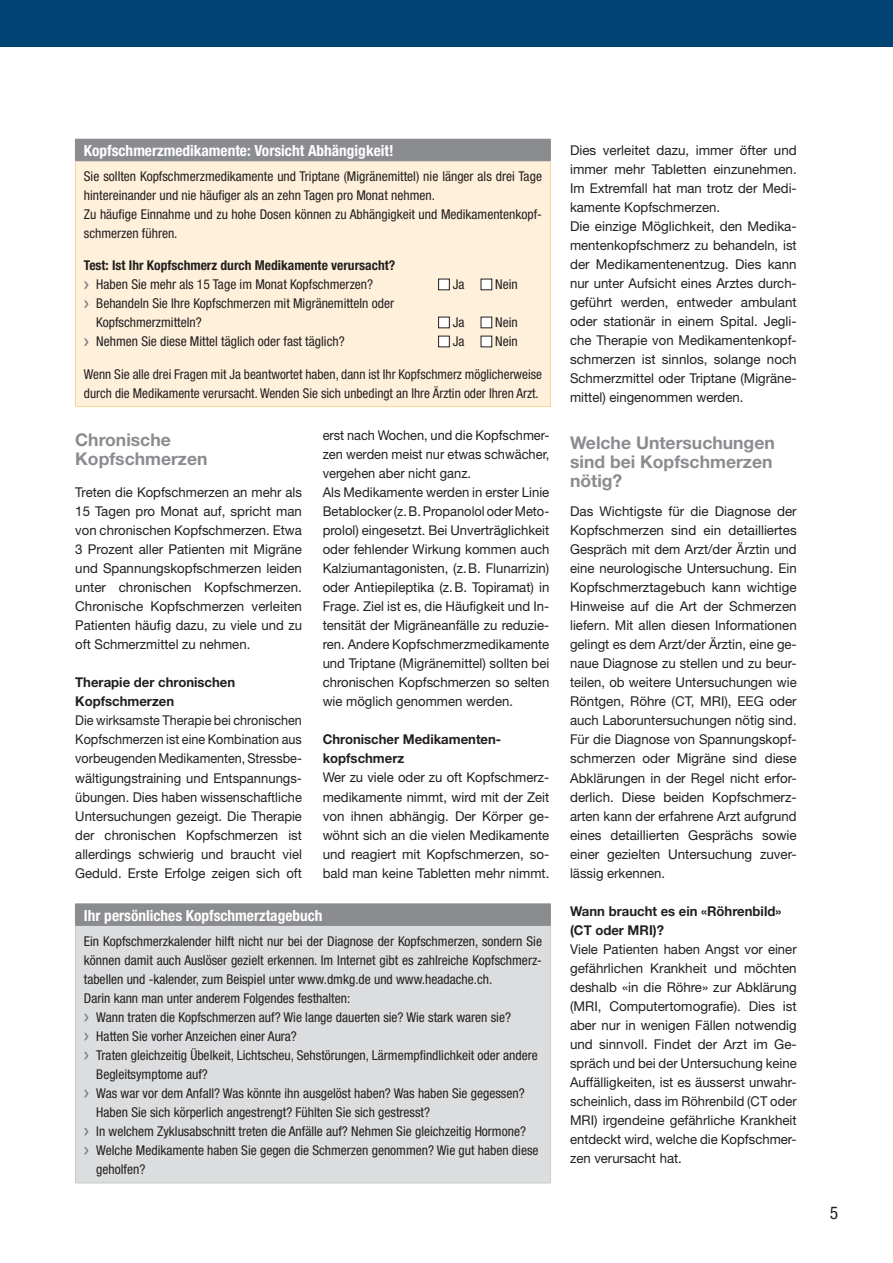
<style>
.page{position:relative;width:893px;height:1263px;background:#fff}
.page>*{position:absolute;margin:0;border:0;box-sizing:border-box;transform-origin:0 0}
.t1{font:700 17.55px/19px "Helvetica Neue LT Std";color:#8a8c8f}
.t2{font:condensed 17.55px "Helvetica Neue LT Std";color:#231f20}
.t3{font:700 condensed 15.3px "Helvetica Neue LT Std";color:#fff}
.t4{font:13.5px/19px "Helvetica Neue LT Std";color:#231f20;text-align:justify}
.t5{font:condensed 13.5px/19px "Helvetica Neue LT Std";color:#231f20}
.t6{font:13.5px/19px "Helvetica Neue LT Std";color:#231f20;scale:.95 1}
.t7{font:13.5px/19px "Helvetica Neue LT Std";color:#231f20;text-align:justify;scale:.93 1}
.t8{font:700 13.5px/19px "Helvetica Neue LT Std";color:#231f20}
.t9{font:700 condensed 13.5px "Helvetica Neue LT Std";color:#231f20}
</style>
<div class="page">
<div style="left:75px;top:139px;width:475px;height:22px;background:#8a8c8f"></div>
<div style="left:75px;top:161px;width:475px;height:245px;background:#fef0da"></div>
<svg style="left:550px;top:139px;width:1px;height:22px"></svg>
<hr style="left:75px;top:161px;width:476px;height:1px;background:#8a8c8f">
<hr style="left:75px;top:161px;width:1px;height:245px;background:#fdd39b">
<hr style="left:550px;top:161px;width:1px;height:245px;background:#fdd39b">
<hr style="left:75px;top:406px;width:476px;height:1px;background:#fdd39b">
<svg style="left:84px;top:281px;width:5px;height:8px"></svg>
<div style="left:439px;top:279px;width:10px;height:11px;background:#fff"></div>
<div style="left:438px;top:279px;width:12px;height:11px;border:1px solid #231f20"></div>
<div style="left:481px;top:279px;width:11px;height:11px;background:#fff"></div>
<svg style="left:84px;top:300px;width:5px;height:8px"></svg>
<div style="left:439px;top:317px;width:10px;height:11px;background:#fff"></div>
<div style="left:438px;top:317px;width:12px;height:11px;border:1px solid #231f20"></div>
<div style="left:481px;top:317px;width:11px;height:11px;background:#fff"></div>
<svg style="left:84px;top:338px;width:5px;height:8px"></svg>
<div style="left:439px;top:336px;width:10px;height:11px;background:#fff"></div>
<div style="left:438px;top:336px;width:12px;height:11px;border:1px solid #231f20"></div>
<div style="left:481px;top:336px;width:11px;height:11px;background:#fff"></div>
<div style="left:75px;top:904px;width:475px;height:21px;background:#8a8c8f"></div>
<div style="left:75px;top:925px;width:475px;height:258px;background:#dcdddf"></div>
<hr style="left:75px;top:925px;width:1px;height:258px;background:#c7cbca">
<hr style="left:550px;top:925px;width:1px;height:258px;background:#c7cbca">
<hr style="left:75px;top:903px;width:476px;height:1px;background:#8a8c8f">
<svg style="left:550px;top:904px;width:1px;height:21px"></svg>
<hr style="left:75px;top:925px;width:476px;height:1px;background:#8a8c8f">
<hr style="left:75px;top:1183px;width:476px;height:1px;background:#c7cbca">
<svg style="left:84px;top:1014px;width:5px;height:7px"></svg>
<svg style="left:84px;top:1033px;width:5px;height:7px"></svg>
<svg style="left:84px;top:1052px;width:5px;height:7px"></svg>
<svg style="left:84px;top:1090px;width:5px;height:7px"></svg>
<svg style="left:84px;top:1128px;width:5px;height:7px"></svg>
<svg style="left:84px;top:1147px;width:5px;height:7px"></svg>
<div style="left:0;top:0;width:893px;height:47px;background:#004473"></div>
<p class="t3" style="left:84px;top:141px;width:311px">Kopfschmerzmedikamente: Vorsicht Abhängigkeit!</p>
<p class="t5" style="left:84px;top:167px;width:460px">Sie sollten Kopfschmerzmedikamente und Triptane (Migränemittel) nie länger als drei Tage hintereinander und nie häufiger als an zehn Tagen pro Monat nehmen.<br>Zu häufige Einnahme und zu hohe Dosen können zu Abhängigkeit und Medikamentenkopf&shy;schmerzen führen.</p>
<p class="t9" style="left:84px;top:257px;width:313px">Test: Ist Ihr Kopfschmerz durch Medikamente verursacht?</p>
<p class="t5" style="left:96px;top:275px;width:278px">Haben Sie mehr als 15 Tage im Monat Kopfschmerzen?</p>
<p class="t5" style="left:453px;top:275px;width:13px">Ja</p>
<p class="t5" style="left:495px;top:275px;width:24px">Nein</p>
<p class="t5" style="left:96px;top:294px;width:299px">Behandeln Sie Ihre Kopfschmerzen mit Migränemitteln oder<br>Kopfschmerzmitteln?</p>
<p class="t5" style="left:453px;top:313px;width:13px">Ja</p>
<p class="t5" style="left:495px;top:313px;width:24px">Nein</p>
<p class="t5" style="left:96px;top:332px;width:250px">Nehmen Sie diese Mittel täglich oder fast täglich?</p>
<p class="t5" style="left:453px;top:332px;width:13px">Ja</p>
<p class="t5" style="left:495px;top:332px;width:24px">Nein</p>
<p class="t5" style="left:84px;top:364px;width:460px">Wenn Sie alle drei Fragen mit Ja beantwortet haben, dann ist Ihr Kopfschmerz möglicherweise durch die Medikamente verursacht. Wenden Sie sich unbedingt an Ihre Ärztin oder Ihren Arzt.</p>
<p class="t1" style="left:75px;top:430px;width:134px">Chronische<br>Kopfschmerzen</p>
<p class="t4" style="left:75px;top:483px;width:228px">Treten die Kopfschmerzen an mehr als 15 Tagen pro Monat auf, spricht man von chronischen Kopfschmerzen. Etwa 3 Prozent aller Patienten mit Migräne und Spannungskopfschmerzen leiden unter chronischen Kopfschmerzen.<br>Chronische Kopfschmerzen verleiten Patienten häufig dazu, zu viele und zu oft Schmerzmittel zu nehmen.</p>
<p class="t8" style="left:75px;top:673px;width:161px">Therapie der chronischen<br>Kopfschmerzen</p>
<p class="t7" style="left:75px;top:711px;width:245px">Die wirksamste Therapie bei chronischen Kopfschmerzen ist eine Kombination aus vorbeugenden Medikamenten, Stressbe&shy;wältigungstraining und Entspannungs&shy;übungen. Dies haben wissenschaftliche Untersuchungen gezeigt. Die Therapie der chronischen Kopfschmerzen ist allerdings schwierig und braucht viel Geduld. Erste Erfolge zeigen sich oft</p>
<p class="t6" style="left:323px;top:426px;width:240px">erst nach Wochen, und die Kopfschmer&shy;zen werden meist nur etwas schwächer, vergehen aber nicht ganz.<br>Als Medikamente werden in erster Linie Betablocker (z.B. Propanolol oder Meto&shy;prolol) eingesetzt. Bei Unverträglichkeit oder fehlender Wirkung kommen auch Kalziumantagonisten, (z.B. Flunarrizin) oder Antiepileptika (z.B. Topiramat) in Frage. Ziel ist es, die Häufigkeit und In&shy;tensität der Migräneanfälle zu reduzie&shy;ren. Andere Kopfschmerzmedikamente und Triptane (Migränemittel) sollten bei chronischen Kopfschmerzen so selten wie möglich genommen werden.</p>
<p class="t8" style="left:323px;top:730px;width:180px">Chronischer Medikamenten&shy;kopfschmerz</p>
<p class="t4" style="left:323px;top:768px;width:228px">Wer zu viele oder zu oft Kopfschmerz&shy;medikamente nimmt, wird mit der Zeit von ihnen abhängig. Der Körper ge&shy;wöhnt sich an die vielen Medikamente und reagiert mit Kopfschmerzen, so&shy;bald man keine Tabletten mehr nimmt.</p>
<p class="t3" style="left:84px;top:906px;width:240px">Ihr persönliches Kopfschmerztagebuch</p>
<p class="t5" style="left:84px;top:931px;width:460px">Ein Kopfschmerzkalender hilft nicht nur bei der Diagnose der Kopfschmerzen, sondern Sie</p>
<p class="t5" style="left:84px;top:950px;width:460px">können damit auch Auslöser gezielt erkennen. Im Internet gibt es zahlreiche Kopfschmerz-</p>
<p class="t5" style="left:84px;top:969px;width:410px">tabellen und -kalender, zum Beispiel unter www.dmkg.de und www.headache.ch.</p>
<p class="t5" style="left:84px;top:988px;width:268px">Darin kann man unter anderem Folgendes festhalten:</p>
<p class="t5" style="left:96px;top:1007px;width:416px">Wann traten die Kopfschmerzen auf? Wie lange dauerten sie? Wie stark waren sie?</p>
<p class="t5" style="left:96px;top:1026px;width:202px">Hatten Sie vorher Anzeichen einer Aura?</p>
<p class="t5" style="left:96px;top:1045px;width:443px">Traten gleichzeitig Übelkeit, Lichtscheu, Sehstörungen, Lärmempfindlichkeit oder andere</p>
<p class="t5" style="left:96px;top:1064px;width:113px">Begleitsymptome auf?</p>
<p class="t5" style="left:96px;top:1083px;width:430px">Was war vor dem Anfall? Was könnte ihn ausgelöst haben? Was haben Sie gegessen?</p>
<p class="t5" style="left:96px;top:1102px;width:335px">Haben Sie sich körperlich angestrengt? Fühlten Sie sich gestresst?</p>
<p class="t5" style="left:96px;top:1121px;width:431px">In welchem Zyklusabschnitt treten die Anfälle auf? Nehmen Sie gleichzeitig Hormone?</p>
<p class="t5" style="left:96px;top:1140px;width:444px">Welche Medikamente haben Sie gegen die Schmerzen genommen? Wie gut haben diese</p>
<p class="t5" style="left:96px;top:1159px;width:51px">geholfen?</p>
<p class="t4" style="left:570px;top:140px;width:228px;text-align:left">Dies verleitet dazu, immer öfter und immer mehr Tabletten einzunehmen.<br>Im Extremfall hat man trotz der Medi&shy;kamente Kopfschmerzen.<br>Die einzige Möglichkeit, den Medika&shy;mentenkopfschmerz zu behandeln, ist der Medikamentenentzug. Dies kann nur unter Aufsicht eines Arztes durch&shy;geführt werden, entweder ambulant oder stationär in einem Spital. Jegli&shy;che Therapie von Medikamentenkopf&shy;schmerzen ist sinnlos, solange noch Schmerzmittel oder Triptane (Migräne&shy;mittel) eingenommen werden.</p>
<p class="t1" style="left:570px;top:433px;width:206px">Welche Untersuchungen sind bei Kopfschmerzen nötig?</p>
<p class="t4" style="left:570px;top:502px;width:228px">Das Wichtigste für die Diagnose der Kopfschmerzen sind ein detailliertes Gespräch mit dem Arzt/der Ärztin und eine neurologische Untersuchung. Ein Kopfschmerztagebuch kann wichtige Hinweise auf die Art der Schmerzen liefern. Mit allen diesen Informationen gelingt es dem Arzt/der Ärztin, eine ge&shy;naue Diagnose zu stellen und zu beur&shy;teilen, ob weitere Untersuchungen wie Röntgen, Röhre (CT, MRI), EEG oder auch Laboruntersuchungen nötig sind.<br>Für die Diagnose von Spannungskopf&shy;schmerzen oder Migräne sind diese Abklärungen in der Regel nicht erfor&shy;derlich. Diese beiden Kopfschmerz&shy;arten kann der erfahrene Arzt aufgrund eines detaillierten Gesprächs sowie einer gezielten Untersuchung zuver&shy;lässig erkennen.</p>
<p class="t8" style="left:570px;top:901px;width:213px">Wann braucht es ein «Röhrenbild» (CT oder MRI)?</p>
<p class="t4" style="left:570px;top:939px;width:228px">Viele Patienten haben Angst vor einer gefährlichen Krankheit und möchten deshalb «in die Röhre» zur Abklärung (MRI, Computertomografie). Dies ist aber nur in wenigen Fällen notwendig und sinnvoll. Findet der Arzt im Ge&shy;spräch und bei der Untersuchung keine Auffälligkeiten, ist es äusserst unwahr&shy;scheinlich, dass im Röhrenbild (CT oder MRI) irgendeine gefährliche Krankheit entdeckt wird, welche die Kopfschmer&shy;zen verursacht hat.</p>
<p class="t2" style="left:830px;top:1203px;width:10px">5</p>
</div>
